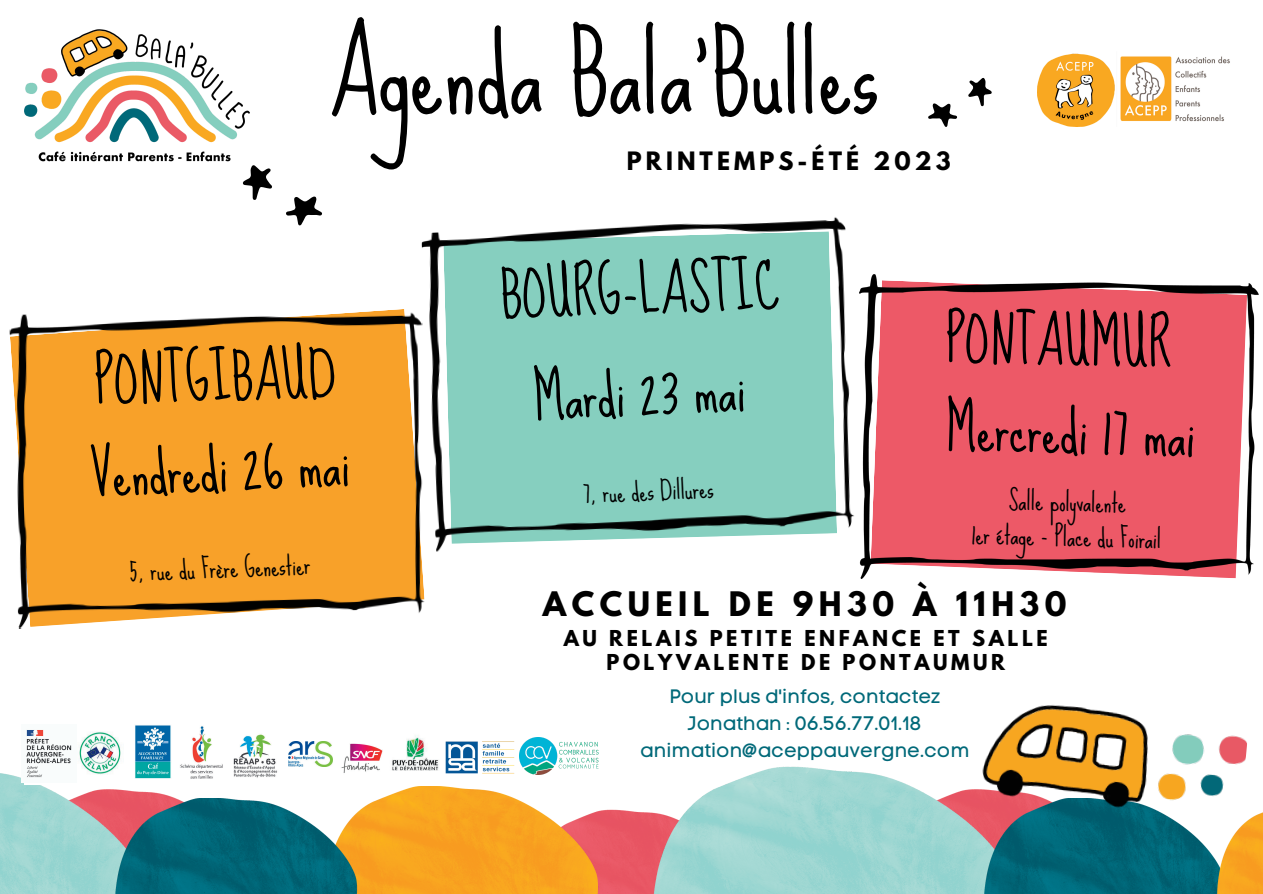
<style>
.page{position:relative;width:1263px;height:894px;background:#fff}
.page>*{position:absolute;margin:0;border:0;box-sizing:border-box;transform-origin:0 0}
.t1{font:105.6px "Sue Ellen Francisco";color:#000}
.t2{font:58.5px "Sue Ellen Francisco";color:#000}
.t3{font:700 29.85px "League Spartan";letter-spacing:.18em;color:#000}
.t4{font:25.5px/34.8px "Sue Ellen Francisco";color:#000;text-align:center}
.t5{font:700 22.5px "League Spartan";letter-spacing:.18em;color:#000}
.t6{font:19.35px/27px "Code Pro Normal LC";color:#006979;text-align:center}
.t7{font:700 19.35px/24.8px "League Spartan";letter-spacing:.18em;color:#000;text-align:center}
</style>
<div class="page">
<div style="left:607px;top:809px;width:28px;height:84px;background:#e95764"></div>
<img style="left:635px;top:766px;width:344px;height:127px">
<img style="left:979px;top:827px;width:232px;height:66px">
<img style="left:1211px;top:812px;width:52px;height:81px">
<img style="left:971px;top:705px;width:283px;height:122px">
<img style="left:366px;top:774px;width:241px;height:119px">
<img style="left:421px;top:217px;width:433px;height:334px">
<svg style="left:286px;top:196px;width:36px;height:29px"></svg>
<svg style="left:243px;top:165px;width:29px;height:35px"></svg>
<svg style="left:928px;top:103px;width:29px;height:24px"></svg>
<svg style="left:968px;top:78px;width:24px;height:28px"></svg>
<img style="left:136px;top:791px;width:39px;height:7px">
<img style="left:0;top:773px;width:136px;height:120px">
<img style="left:111px;top:798px;width:255px;height:95px">
<img style="left:25px;top:29px;width:225px;height:133px">
<img style="left:1037px;top:53px;width:193px;height:73px">
<img style="left:9px;top:303px;width:422px;height:326px">
<div style="left:25px;top:717px;width:494px;height:68px;background:#fff"></div>
<img style="left:327px;top:743px;width:72px;height:43px">
<img style="left:288px;top:741px;width:45px;height:25px">
<img style="left:79px;top:732px;width:42px;height:43px">
<img style="left:21px;top:730px;width:51px;height:52px">
<img style="left:135px;top:725px;width:142px;height:54px">
<img style="left:385px;top:736px;width:54px;height:49px">
<img style="left:445px;top:741px;width:69px;height:32px">
<img style="left:859px;top:274px;width:399px;height:304px">
<img style="left:519px;top:737px;width:80px;height:37px">
<h1 class="t1" style="left:328px;top:15px;width:551px">Agenda Bala'Bulles</h1>
<p class="t5" style="left:627px;top:150px;width:325px">PRINTEMPS-ÉTÉ 2023</p>
<h2 class="t2" style="left:93px;top:349px;width:243px;rotate:-2deg">PONTGIBAUD</h2>
<h2 class="t2" style="left:89px;top:441px;width:261px;rotate:-2deg">Vendredi 26 mai</h2>
<p class="t4" style="left:129px;top:554px;width:182px;rotate:-2deg">5, rue du Frère Genestier</p>
<h2 class="t2" style="left:499px;top:263px;width:280px;rotate:-2deg">BOURG-LASTIC</h2>
<h2 class="t2" style="left:533px;top:364px;width:213px;rotate:-2deg">Mardi 23 mai</h2>
<p class="t4" style="left:582px;top:476px;width:132px;rotate:-2deg">7, rue des Dillures</p>
<h2 class="t2" style="left:946px;top:307px;width:228px;rotate:1deg">PONTAUMUR</h2>
<h2 class="t2" style="left:946px;top:396px;width:251px;rotate:1deg">Mercredi 17 mai</h2>
<p class="t4" style="left:972px;top:483px;width:191px;rotate:1deg">Salle polyvalente<br>1er étage - Place du Foirail</p>
<p class="t3" style="left:543px;top:589px;width:525px">ACCUEIL DE 9H30 À 11H30</p>
<p class="t7" style="left:564px;top:627px;width:486px">AU RELAIS PETITE ENFANCE ET SALLE<br>POLYVALENTE DE PONTAUMUR</p>
<p class="t6" style="left:640px;top:682px;width:331px">Pour plus d'infos, contactez<br>Jonathan : 06.56.77.01.18 animation@aceppauvergne.com</p>
</div>
